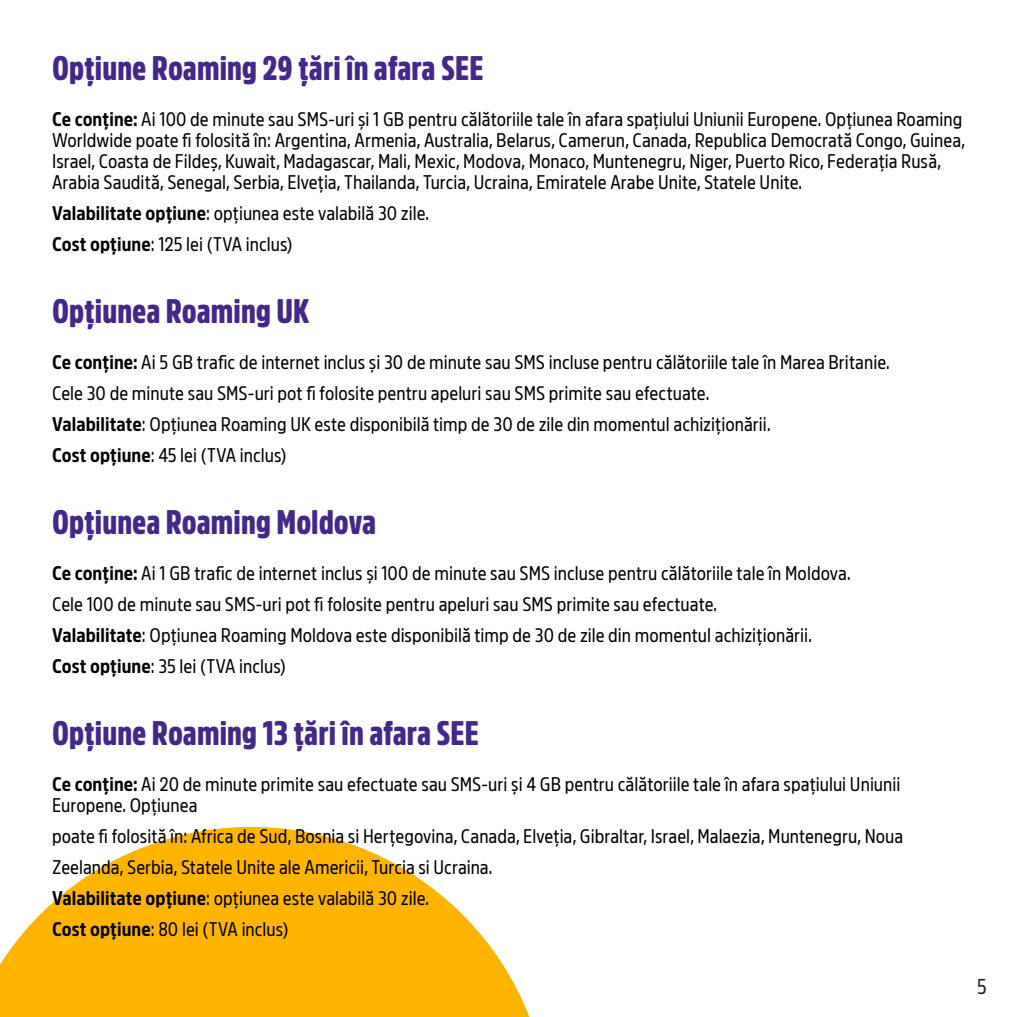
<style>
.page{position:relative;width:1017px;height:1017px;background:#fff}
.page>*{position:absolute;margin:0;border:0;box-sizing:border-box;transform-origin:0 0}
.t1{font:900 33.25px "Amsi Pro Condensed";letter-spacing:.005em;color:#43288a}
.t2{font:21px "Amsi Pro Narrow";color:#231f20}
.t3{font:19.25px/31px "Amsi Pro Narrow";color:#000}
.s1{font-weight:700}
</style>
<div class="page">
<svg style="left:0;top:826px;width:530px;height:191px;fill:#ffb400"></svg>
<h1 class="t1" style="left:52px;top:43px;width:433px">Opțiune Roaming 29 țări în afara SEE</h1>
<p class="t3" style="left:52px;top:107px;width:914px;line-height:21px"><span class="s1">Ce conține:</span> Ai 100 de minute sau SMS-uri și 1 GB pentru călătoriile tale în afara spațiului Uniunii Europene. Opțiunea Roaming Worldwide poate fi folosită în: Argentina, Armenia, Australia, Belarus, Camerun, Canada, Republica Democrată Congo, Guinea, Israel, Coasta de Fildeș, Kuwait, Madagascar, Mali, Mexic, Modova, Monaco, Muntenegru, Niger, Puerto Rico, Federația Rusă, Arabia Saudită, Senegal, Serbia, Elveția, Thailanda, Turcia, Ucraina, Emiratele Arabe Unite, Statele Unite.</p>
<p class="t3" style="left:52px;top:196px;width:378px"><span class="s1">Valabilitate opțiune</span>: opțiunea este valabilă 30 zile.<br><span class="s1">Cost opțiune</span>: 125 lei (TVA inclus)</p>
<h1 class="t1" style="left:52px;top:286px;width:259px">Opțiunea Roaming UK</h1>
<p class="t3" style="left:52px;top:345px;width:839px"><span class="s1">Ce conține:</span> Ai 5 GB trafic de internet inclus și 30 de minute sau SMS incluse pentru călătoriile tale în Marea Britanie.<br>Cele 30 de minute sau SMS-uri pot fi folosite pentru apeluri sau SMS primite sau efectuate.<br><span class="s1">Valabilitate</span>: Opțiunea Roaming UK este disponibilă timp de 30 de zile din momentul achiziționării.<br><span class="s1">Cost opțiune</span>: 45 lei (TVA inclus)</p>
<h1 class="t1" style="left:52px;top:497px;width:325px">Opțiunea Roaming Moldova</h1>
<p class="t3" style="left:52px;top:556px;width:800px"><span class="s1">Ce conține:</span> Ai 1 GB trafic de internet inclus și 100 de minute sau SMS incluse pentru călătoriile tale în Moldova.<br>Cele 100 de minute sau SMS-uri pot fi folosite pentru apeluri sau SMS primite sau efectuate.<br><span class="s1">Valabilitate</span>: Opțiunea Roaming Moldova este disponibilă timp de 30 de zile din momentul achiziționării.<br><span class="s1">Cost opțiune</span>: 35 lei (TVA inclus)</p>
<h1 class="t1" style="left:52px;top:708px;width:428px">Opțiune Roaming 13 țări în afara SEE</h1>
<p class="t3" style="left:52px;top:771px;width:850px;line-height:21px"><span class="s1">Ce conține:</span> Ai 20 de minute primite sau efectuate sau SMS-uri și 4 GB pentru călătoriile tale în afara spațiului Uniunii<br>Europene. Opțiunea</p>
<p class="t3" style="left:52px;top:818px;width:853px">poate fi folosită în: Africa de Sud, Bosnia si Herțegovina, Canada, Elveția, Gibraltar, Israel, Malaezia, Muntenegru, Noua Zeelanda, Serbia, Statele Unite ale Americii, Turcia si Ucraina.<br><span class="s1">Valabilitate opțiune</span>: opțiunea este valabilă 30 zile.<br><span class="s1">Cost opțiune</span>: 80 lei (TVA inclus)</p>
<p class="t2" style="left:977px;top:970px;width:11px">5</p>
</div>
